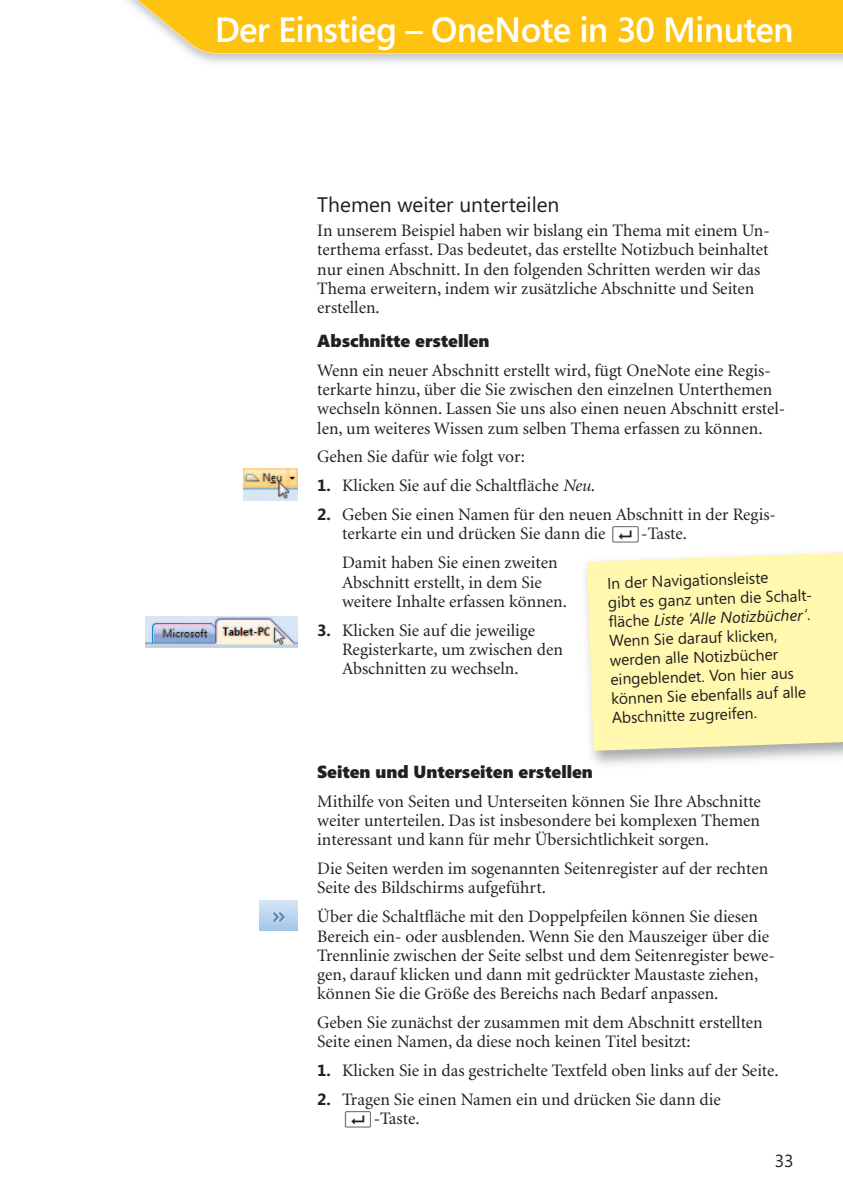
<style>
.page{position:relative;width:843px;height:1186px;background:#fff}
.page>*{position:absolute;margin:0;border:0;box-sizing:border-box;transform-origin:0 0}
.t1{font:600 35px "Segoe";letter-spacing:-.02em;color:#fff}
.t2{font:21px "Segoe";color:#231f20}
.t3{font:17.5px/19.2px "Minion";color:#231f20}
.t4{font:900 17.5px "Segoe";color:#231f20}
.t5{font:17.5px "Segoe";color:#231f20}
.t6{font:15.75px/19.2px "Segoe";color:#231f20}
.s1{font-family:"Segoe";font-weight:700;font-size:16.28px}
.s2{font-style:italic}
.s3{font-family:"Keyfont 3";font-size:14.88px}
</style>
<div class="page">
<img style="left:243px;top:468px;width:54px;height:33px">
<img style="left:145px;top:616px;width:152px;height:31px">
<img style="left:260px;top:900px;width:37px;height:30px">
<svg style="left:587px;top:552px;width:256px;height:199px;background:#fdf6b1"></svg>
<svg style="left:122px;top:0;width:721px;height:54px;background:#fdc521"></svg>
<h1 class="t1" style="left:215px;top:15px;width:580px">Der Einstieg – OneNote in 30 Minuten</h1>
<p class="t2" style="left:317px;top:196px;width:244px">Themen weiter un terteilen</p>
<p class="t3" style="left:317px;top:222px;width:454px">In unsere m Beispiel haben wir bislang ein Thema mit einem Un&shy;terthema erfasst. Das bedeutet, das erstellte Notizbuch beinhaltet nur einen Abschnitt. In den folgenden Schritten werden wir das Thema erweitern, indem wir zusätzliche Abschnitte und Seiten erstellen.</p>
<p class="t4" style="left:317px;top:334px;width:174px">Abschnitte erstellen</p>
<p class="t3" style="left:317px;top:362px;width:469px">Wenn ein neuer Abschnitt erstellt wird, fügt OneNote eine Regis&shy;terkarte hinzu, über die Sie zwischen den einzelnen Unterthemen wechseln können. Lassen Sie uns also einen neuen Abschnitt erstel&shy;len, um weiteres Wissen zum selben Thema erfassen zu können.</p>
<p class="t3" style="left:317px;top:449px;width:209px">Gehen Sie dafür wie folgt vor:</p>
<p class="t3" style="left:317px;top:477px;width:279px"><span class="s1">1.</span> Klicken Sie auf die Schaltfläche <span class="s2">Neu</span>.</p>
<p class="t3" style="left:342px;top:506px;width:435px;text-indent:-25px"><span class="s1">2.</span> Geben Sie einen Namen für den neuen Abschnitt in der Regis&shy;terkarte ein und drücken Sie dann die <span class="s3">(¢)</span>-Taste.</p>
<p class="t3" style="left:342px;top:554px;width:226px">Damit haben Sie einen zweiten<br>Abschnitt erstellt, in dem Sie weitere Inhalte erfassen können.</p>
<p class="t3" style="left:342px;top:622px;width:222px;text-indent:-25px"><span class="s1">3.</span> Klicken Sie auf die jeweilige<br>Registerkarte, um zwischen den<br>Abschnitten zu wechseln.</p>
<p class="t6" style="left:607px;top:575px;width:207px;rotate:-2deg">In der Navigationsleiste<br>gibt es ganz unten die Schalt&shy;fl äche <span class="s2">Liste ‘Alle Notizbücher‘</span>.<br>Wenn Sie darauf klicken, werden alle Notizbücher eingeblendet. Von hier aus können Sie ebenfalls auf alle<br>Abschnitte zugreifen.</p>
<p class="t4" style="left:317px;top:765px;width:277px">Seiten und Unterse iten erstellen</p>
<p class="t3" style="left:317px;top:793px;width:445px;text-align:justify">Mithilfe vo n Seiten und Unterseiten können Sie Ihre Abschnitte weiter unterteilen. Das ist insbesondere bei komplexen Themen interessant und kann für mehr Übersichtlichkeit sorgen.</p>
<p class="t3" style="left:317px;top:860px;width:452px">Die Seiten werden im sogenannten Seitenregister auf der rechten<br>Seite des Bildschirms aufgeführt.</p>
<p class="t3" style="left:317px;top:908px;width:459px">Über die Schaltfläche mit den Doppelpfeilen können Sie diesen Bereich ein- oder ausblenden. Wenn Sie den Mauszeiger über die Trennlinie zwischen der Seite selbst und dem Seitenregister bewe&shy;gen, darauf klicken und dann mit gedrückter Maustaste ziehen, können Sie die Größe des Bereichs nach Bedarf anpassen.</p>
<p class="t3" style="left:317px;top:1014px;width:447px">Geben Sie zunächst der zusammen mit dem Abschnitt erstellten<br>Seite einen Namen, da diese noch keinen Titel besitzt:</p>
<p class="t3" style="left:317px;top:1062px;width:463px"><span class="s1">1.</span> Klicken Sie in das gestrichelte Textfeld oben links auf der Seite.</p>
<p class="t3" style="left:342px;top:1091px;width:380px;text-indent:-25px"><span class="s1">2.</span> Tragen Sie einen Namen ein und drücken Sie dann die <span class="s3">(¢)</span>-Taste.</p>
<p class="t5" style="left:775px;top:1154px;width:20px">33</p>
</div>
